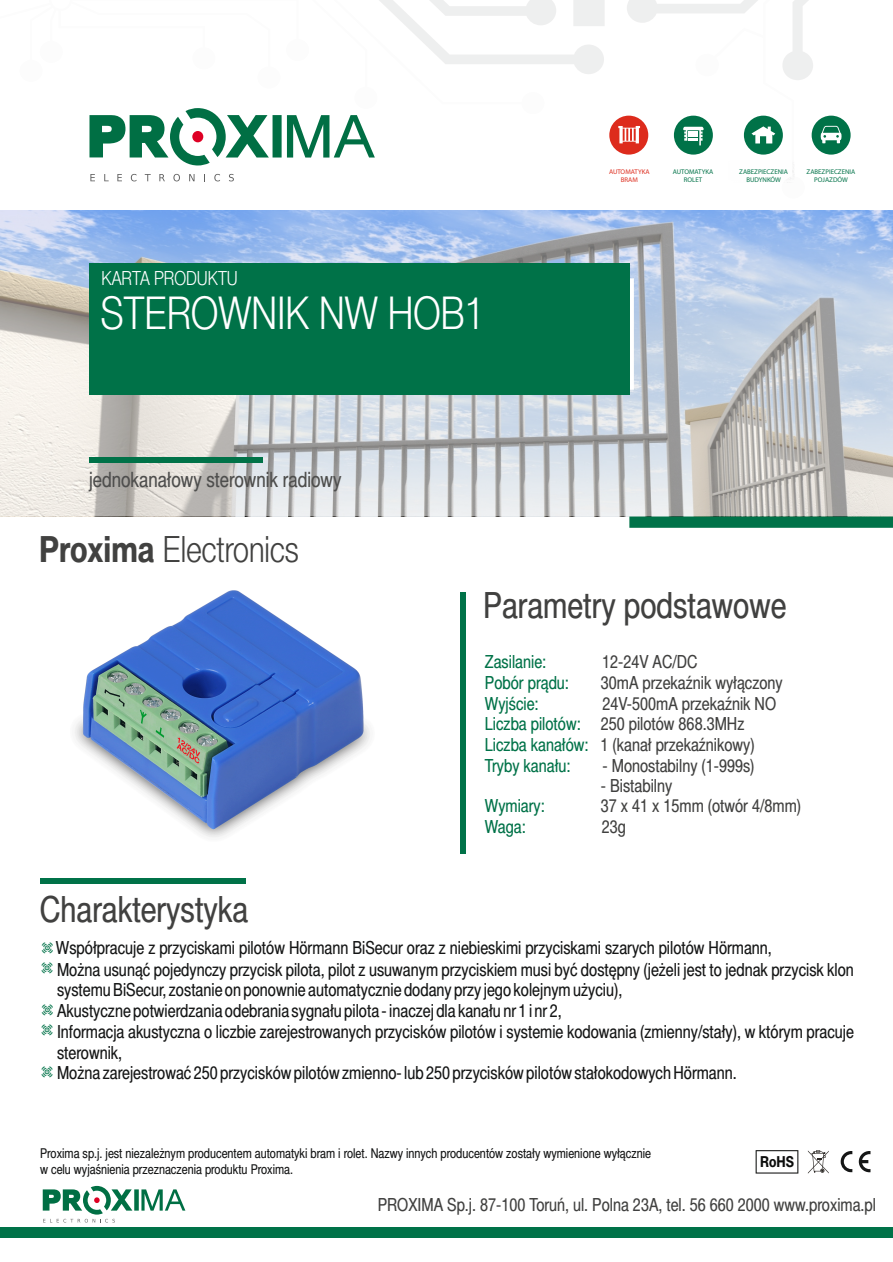
<style>
.page{position:relative;width:893px;height:1262px;background:#fff}
.page>*{position:absolute;margin:0;border:0;box-sizing:border-box;transform-origin:0 0}
.t1{font:45px "Switzer Cnd EFN Light";color:#fff}
.t2{font:36px "Switzer Cnd EFN";color:#414140}
.t3{font:36px "Switzer Cnd EFN Light";color:#414140}
.t4{font:21px "Switzer Cnd EFN";color:#4e4e4d}
.t5{font:19.35px "Switzer Cnd EFN Light";color:#fff}
.t6{font:18px/20.7px "Switzer Cnd EFN";color:#151616}
.t7{font:18px/20.7px "Switzer Cnd EFN";color:#414140}
.t8{font:18px "Switzer Cnd EFN";color:#007248}
.t9{font:18px "Dingbests";color:#007248}
.t10{font:700 15.15px "Switzer Cnd EFN";color:#0c0d0c}
.t11{font:13.5px/15.6px "Switzer Cnd EFN";color:#151616}
.t12{font:6.75px/8.2px "Myriad Pro";color:#007248;text-align:center}
.t13{font:6.75px/8.2px "Myriad Pro";color:#dd2b1c;text-align:center}
.s1{font-family:"Switzer Cnd EFN";font-weight:700}
.s2{color:#007248}
.s3{font-family:"Dingbests";color:#007248}
</style>
<div class="page">
<img style="left:74px;top:590px;width:296px;height:248px">
<svg style="left:544px;top:0;width:60px;height:74px"></svg>
<svg style="left:379px;top:0;width:165px;height:64px"></svg>
<div style="left:0;top:1227px;width:893px;height:11px;background:#007248"></div>
<svg style="left:90px;top:174px;width:5px;height:7px"></svg>
<svg style="left:104px;top:174px;width:5px;height:7px"></svg>
<svg style="left:117px;top:174px;width:5px;height:7px"></svg>
<svg style="left:131px;top:174px;width:5px;height:7px"></svg>
<svg style="left:145px;top:174px;width:6px;height:7px"></svg>
<svg style="left:159px;top:174px;width:6px;height:7px"></svg>
<svg style="left:173px;top:174px;width:7px;height:7px"></svg>
<svg style="left:189px;top:174px;width:5px;height:7px"></svg>
<svg style="left:214px;top:174px;width:6px;height:7px"></svg>
<svg style="left:229px;top:174px;width:5px;height:7px"></svg>
<svg style="left:89px;top:108px;width:286px;height:57px"></svg>
<div style="left:192px;top:131px;width:11px;height:11px;background:#de0024;border-radius:50%"></div>
<div style="left:811px;top:116px;width:39px;height:39px;background:#007248;border-radius:50%"></div>
<svg style="left:820px;top:126px;width:21px;height:17px"></svg>
<div style="left:609px;top:116px;width:39px;height:39px;background:#dd2b1c;border-radius:50%"></div>
<svg style="left:618px;top:0;width:195px;height:183px"></svg>
<div style="left:460px;top:592px;width:5px;height:262px;background:#007248"></div>
<svg style="left:43px;top:1185px;width:142px;height:37px"></svg>
<div style="left:40px;top:878px;width:206px;height:6px;background:#007248"></div>
<div style="left:1px;top:211px;width:892px;height:305px;background:#fff;opacity:.44"></div>
<div style="left:89px;top:457px;width:173px;height:6px;background:#007248"></div>
<div style="left:629px;top:516px;width:264px;height:12px;background:#007248"></div>
<div style="left:89px;top:263px;width:540px;height:132px;background:#007248"></div>
<svg style="left:807px;top:1150px;width:21px;height:23px"></svg>
<svg style="left:858px;top:1151px;width:12px;height:21px"></svg>
<svg style="left:840px;top:1151px;width:12px;height:21px"></svg>
<svg style="left:755px;top:1150px;width:43px;height:23px"></svg>
<p class="t5" style="left:101px;top:271px;width:138px">KARTA PRODUKTU</p>
<h1 class="t1" style="left:100px;top:296px;width:386px">STEROWNIK NW HOB1</h1>
<p class="t13" style="left:609px;top:168px;width:42px">AUTOMATYKA<br>BRAM</p>
<p class="t12" style="left:672px;top:168px;width:42px">AUTOMATYKA</p>
<p class="t12" style="left:683px;top:176px;width:20px">ROLET</p>
<p class="t12" style="left:739px;top:168px;width:50px">ZABEZPIECZENIA<br>BUDYNKÓW</p>
<p class="t12" style="left:806px;top:168px;width:50px">ZABEZPIECZENIA<br>POJAZDÓW</p>
<p class="t4" style="left:89px;top:472px;width:254px">jednokanałowy sterownik radiowy</p>
<h2 class="t3" style="left:39px;top:536px;width:261px"><span class="s1">Proxima</span> Electronics</h2>
<h2 class="t2" style="left:483px;top:592px;width:305px">Parametry podstawowe</h2>
<p class="t8" style="left:485px;top:655px;width:63px">Zasilanie:</p>
<p class="t7" style="left:602px;top:653px;width:97px">12-24V AC/DC</p>
<p class="t8" style="left:485px;top:676px;width:85px">Pobór prądu:</p>
<p class="t7" style="left:601px;top:674px;width:183px">30mA przekaźnik wyłączony</p>
<p class="t8" style="left:485px;top:696px;width:55px">Wyjście:</p>
<p class="t7" style="left:485px;top:694px;width:293px;text-indent:118px">24V-500mA przekaźnik NO<br><span class="s2">Liczba pilotów:</span> 250 pilotów 868.3MHz<br><span class="s2">Liczba kanałów:</span> 1 (kanał przekaźnikowy)<br><span class="s2">Tryby kanału:</span></p>
<p class="t7" style="left:602px;top:756px;width:153px">- Monostabilny (1-999s)</p>
<p class="t7" style="left:601px;top:777px;width:73px">- Bistabilny</p>
<h2 class="t2" style="left:40px;top:895px;width:210px">Charakterystyka</h2>
<p class="t8" style="left:485px;top:798px;width:61px">Wymiary:</p>
<p class="t7" style="left:600px;top:797px;width:202px">37 x 41 x 15mm (otwór 4/8mm)</p>
<p class="t8" style="left:485px;top:819px;width:42px">Waga:</p>
<p class="t7" style="left:601px;top:817px;width:26px">23g</p>
<p class="t6" style="left:40px;top:939px;width:733px"><span class="s3">t</span>Współpracuje z przyciskami pilotów Hörmann BiSecur oraz z niebieskimi przyciskami szarych pilotów Hörmann,</p>
<p class="t6" style="left:40px;top:960px;width:815px"><span class="s3">t</span>Można usunąć pojedynczy przycisk pilota, pilot z usuwanym przyciskiem musi być dostępny (jeżeli jest to jednak przycisk klon</p>
<p class="t6" style="left:57px;top:981px;width:567px">systemu BiSecur, zostanie on ponownie automatycznie dodany przy jego kolejnym użyciu),</p>
<p class="t6" style="left:57px;top:1022px;width:798px">Informacja akustyczna o liczbie zarejestrowanych przycisków pilotów i systemie kodowania (zmienny/stały), w którym pracuje sterownik,</p>
<p class="t6" style="left:40px;top:1002px;width:523px"><span class="s3">t</span>Akustyczne potwierdzania odebrania sygnału pilota - inaczej dla kanału nr 1 i nr 2,</p>
<p class="t9" style="left:40px;top:1021px;width:17px">t</p>
<p class="t6" style="left:40px;top:1064px;width:698px"><span class="s3">t</span>Można zarejestrować 250 przycisków pilotów zmienno- lub 250 przycisków pilotów stałokodowych Hörmann.</p>
<p class="t11" style="left:40px;top:1146px;width:612px">Proxima sp.j. jest niezależnym producentem automatyki bram i rolet. Nazwy innych producentów zostały wymienione wyłącznie w celu wyjaśnienia przeznaczenia produktu Proxima.</p>
<p class="t10" style="left:760px;top:1155px;width:35px">RoHS</p>
<p class="t7" style="left:378px;top:1196px;width:500px">PROXIMA Sp.j. 87-100 Toruń, ul. Polna 23A, tel. 56 660 2000 www.proxima.pl</p>
</div>
